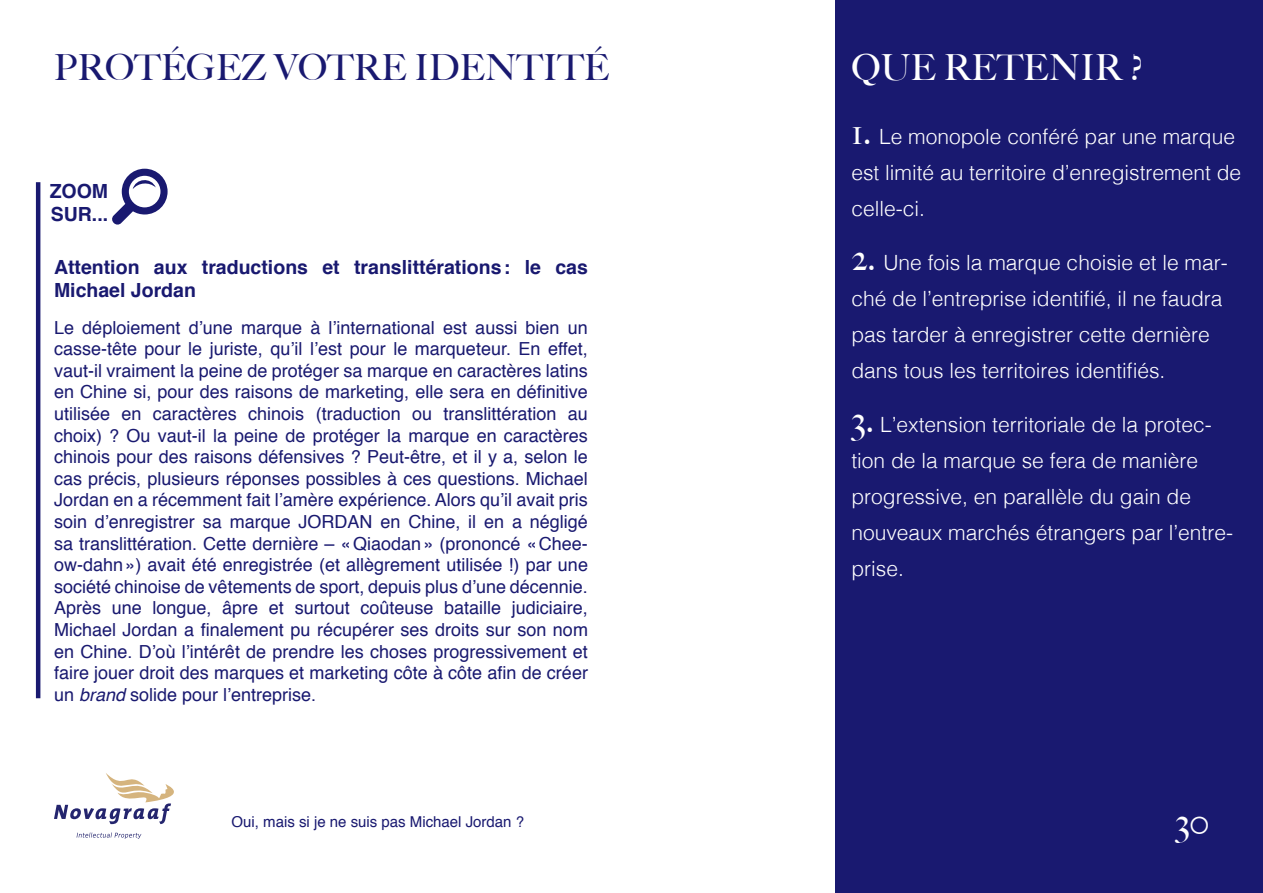
<style>
.page{position:relative;width:1263px;height:893px;background:#fff}
.page>*{position:absolute;margin:0;border:0;box-sizing:border-box;transform-origin:0 0}
.t1{font:500 36px "Big Caslon";color:#191970}
.t2{font:500 36px "Big Caslon";color:#fff}
.t3{font:300 21px/36px "Helvetica";color:#fff}
.t4{font:700 19.5px/23.4px "Helvetica";color:#191970}
.t5{font:18px/21.6px "Helvetica";color:#191970;text-align:justify}
.t6{font:15px "Helvetica";color:#191970}
.s1{font-style:italic}
.s2{font-family:"Big Caslon";font-weight:500;font-size:36px}
</style>
<div class="page">
<svg style="left:54px;top:773px;width:120px;height:51px"></svg>
<svg style="left:77px;top:832px;width:64px;height:7px"></svg>
<div style="left:836px;top:0;width:427px;height:893px;background:#191970"></div>
<svg style="left:112px;top:169px;width:56px;height:56px"></svg>
<hr style="left:36px;top:182px;width:4px;height:516px;background:#191970">
<h1 class="t1" style="left:54px;top:47px;width:557px">PROTÉGEZ VOTRE IDENTITÉ</h1>
<p class="t4" style="left:50px;top:181px;width:60px">ZOOM<br>SUR...</p>
<p class="t4" style="left:54px;top:257px;width:535px">Attention aux traductions et translittérations: le cas<br>Michael Jordan</p>
<p class="t5" style="left:54px;top:318px;width:535px">Le déploiement d’une marque à l’international est aussi bien un casse-tête pour le juriste, qu’il l’est pour le marqueteur. En effet, vaut-il vraiment la peine de protéger sa marque en caractères latins en Chine si, pour des raisons de marketing, elle sera en définitive utilisée en caractères chinois (traduction ou translittération au choix) ? Ou vaut-il la peine de protéger la marque en caractères chinois pour des raisons défensives ? Peut-être, et il y a, selon le cas précis, plusieurs réponses possibles à ces questions. Michael Jordan en a récemment fait l’amère expérience. Alors qu’il avait pris soin d’enregistrer sa marque JORDAN en Chine, il en a négligé sa translittération. Cette dernière – «Qiaodan» (prononcé «Chee&shy;ow-dahn») avait été enregistrée (et allègrement utilisée !) par une société chinoise de vêtements de sport, depuis plus d’une décennie.<br>Après une longue, âpre et surtout coûteuse bataille judiciaire, Michael Jordan a finalement pu récupérer ses droits sur son nom en Chine. D’où l’intérêt de prendre les choses progressivement et faire jouer droit des marques et marketing côte à côte afin de créer un <span class="s1">brand</span> solide pour l’entreprise.</p>
<p class="t6" style="left:231px;top:815px;width:294px">Oui, mais si je ne suis pas Michael Jordan ?</p>
<h1 class="t2" style="left:851px;top:47px;width:294px">QUE RETENIR ?</h1>
<p class="t3" style="left:851px;top:120px;width:391px"><span class="s2">1.</span> Le monopole conféré par une marque est limité au territoire d’enregistrement de celle-ci.</p>
<p class="t3" style="left:851px;top:246px;width:378px"><span class="s2">2.</span> Une fois la marque choisie et le mar&shy;ché de l’entreprise identifié, il ne faudra pas tarder à enregistrer cette dernière dans tous les territoires identifiés.</p>
<p class="t3" style="left:851px;top:408px;width:383px"><span class="s2">3.</span> L’extension territoriale de la protec&shy;tion de la marque se fera de manière progressive, en parallèle du gain de nouveaux marchés étrangers par l’entre&shy;prise.</p>
<h1 class="t2" style="left:1175px;top:800px;width:35px">30</h1>
</div>
